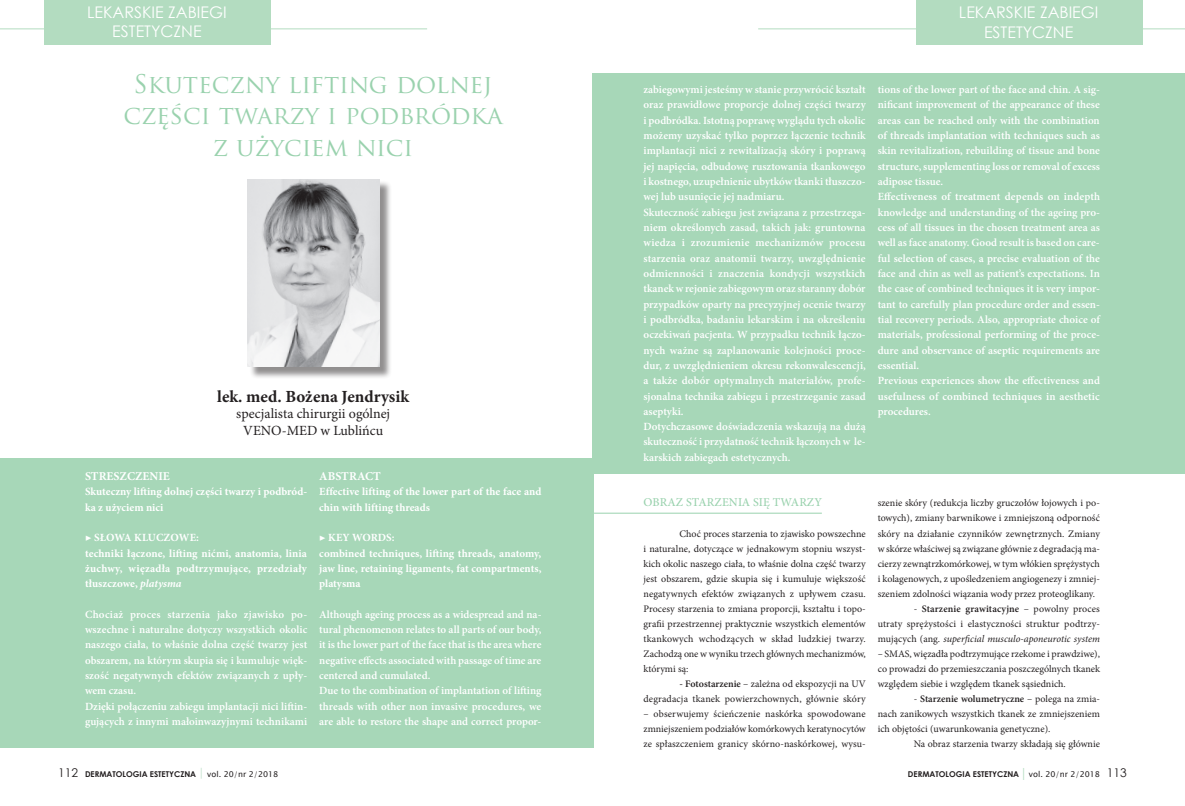
<style>
.page{position:relative;width:1185px;height:806px;background:#fff}
.page>*{position:absolute;margin:0;border:0;box-sizing:border-box;transform-origin:0 0}
.t1{font:25px/31.5px "Trajan Pro";color:#9ad2ae;text-align:center}
.t2{font:700 17px "Minion Pro";color:#231f20}
.t3{font:16px/19.2px "Century Gothic";color:#fff;text-align:center}
.t4{font:14px/16.8px "Minion Pro";color:#231f20;text-align:center}
.t5{font:500 12px "Minion Pro";letter-spacing:.01em;color:#9ad2ae}
.t6{font:700 12px "Minion Pro";color:#fff}
.t7{font:600 11px/15.3px "Minion Pro";color:#fff}
.t8{font:700 11px/15.3px "Minion Pro";color:#fff}
.t9{font:10px/15px "Minion Pro";color:#231f20;text-align:justify}
.t10{font:700 8px "Century Gothic";color:#231f20}
.s1{font-style:italic}
.s2{font-weight:400;font-size:12px}
.s3{font-family:"Lucida Sans Unicode";font-weight:400;font-size:12px;color:#b3dcc0}
.s4{font-family:"Lucida Sans Unicode";font-weight:400}
.s5{font-weight:600}
.s6{font-family:"Minion Pro";font-weight:400;font-size:12px;color:#b3dcc0}
</style>
<div class="page">
<hr style="left:0;top:28px;width:427px;height:1px;background:#b3dcc0">
<div style="left:44px;top:0;width:227px;height:45px;background:#b3dcc0"></div>
<hr style="left:758px;top:28px;width:427px;height:1px;background:#b3dcc0">
<div style="left:916px;top:0;width:226px;height:45px;background:#b3dcc0"></div>
<div style="left:0;top:458px;width:593px;height:289px;background:#a7d7b8"></div>
<div style="left:592px;top:74px;width:593px;height:399px;background:#a7d7b8"></div>
<hr style="left:594px;top:512px;width:228px;height:1px;background:#9ad2ae">
<div style="left:249px;top:180px;width:143px;height:198px;background:#231f20;opacity:.5"></div>
<img style="left:248px;top:179px;width:132px;height:187px">
<h3 class="t3" style="left:87px;top:3px;width:141px">LEKARSKIE ZABIEGI<br>ESTETYCZNE</h3>
<h1 class="t1" style="left:123px;top:67px;width:381px">SKUTECZNY LIFTING DOLNEJ<br>CZĘŚCI TWARZY I PODBRÓDKA<br>Z UŻYCIEM NICI</h1>
<h2 class="t2" style="left:217px;top:384px;width:194px">lek. med. Bożena Jendrysik</h2>
<p class="t4" style="left:236px;top:405px;width:155px">specjalista chirurgii ogólnej<br>VENO-MED w Lublińcu</p>
<p class="t6" style="left:85px;top:467px;width:86px">STRESZCZENIE</p>
<p class="t8" style="left:85px;top:483px;width:224px">Skuteczny lifting dolnej części twarzy i podbród&shy;ka z użyciem nici</p>
<p class="t8" style="left:85px;top:529px;width:224px">▶ Słowa kluczowe:<br>techniki łączone, lifting nićmi, anatomia, linia żuchwy, więzadła podtrzymujące, przedziały tłuszczowe, <span class="s1">platysma</span></p>
<p class="t7" style="left:85px;top:606px;width:224px">Chociaż proces starzenia jako zjawisko po&shy;wszechne i naturalne dotyczy wszystkich okolic naszego ciała, to właśnie dolna część twarzy jest obszarem, na którym skupia się i kumuluje więk&shy;szość negatywnych efektów związanych z upły&shy;wem czasu.<br>Dzięki połączeniu zabiegu implantacji nici liftin&shy;gujących z innymi małoinwazyjnymi technikami</p>
<p class="t6" style="left:319px;top:467px;width:63px">ABSTRACT</p>
<p class="t8" style="left:319px;top:483px;width:224px">Effective lifting of the lower part of the face and chin with lifting threads</p>
<p class="t8" style="left:319px;top:529px;width:224px">▶ KEY WORDS:<br>combined techniques, lifting threads, anatomy, jaw line, retaining ligaments, fat compartments, platysma</p>
<p class="t7" style="left:319px;top:606px;width:224px">Although ageing process as a widespread and na&shy;tural phenomenon relates to all parts of our body, it is the lower part of the face that is the area where negative effects associated with passage of time are centered and cumulated.<br>Due to the combination of implantation of lifting threads with other non invasive procedures, we are able to restore the shape and correct propor-</p>
<p class="t10" style="left:58px;top:767px;width:222px"><span class="s2">112</span> DERMATOLOGIA ESTETYCZNA <span class="s3">|</span> <span class="s4">vol. 20/nr 2/2018</span></p>
<h3 class="t3" style="left:959px;top:3px;width:141px">LEKARSKIE ZABIEGI<br>ESTETYCZNE</h3>
<p class="t7" style="left:643px;top:82px;width:224px">zabiegowymi jesteśmy w stanie przywrócić kształt oraz prawidłowe proporcje dolnej części twarzy i podbródka. Istotną poprawę wyglądu tych okolic możemy uzyskać tylko poprzez łączenie technik implantacji nici z rewitalizacją skóry i poprawą jej napięcia, odbudowę rusztowania tkankowego i kostnego, uzupełnienie ubytków tkanki tłuszczo&shy;wej lub usunięcie jej nadmiaru.<br>Skuteczność zabiegu jest związana z przestrzega&shy;niem określonych zasad, takich jak: gruntowna wiedza i zrozumienie mechanizmów procesu starzenia oraz anatomii twarzy, uwzględnienie odmienności i znaczenia kondycji wszystkich tkanek w rejonie zabiegowym oraz staranny dobór przypadków oparty na precyzyjnej ocenie twarzy i podbródka, badaniu lekarskim i na określeniu oczekiwań pacjenta. W przypadku technik łączo&shy;nych ważne są zaplanowanie kolejności proce&shy;dur, z uwzględnieniem okresu rekonwalescencji, a także dobór optymalnych materiałów, profe&shy;sjonalna technika zabiegu i przestrzeganie zasad aseptyki.<br>Dotychczasowe doświadczenia wskazują na dużą skuteczność i przydatność technik łączonych w le&shy;karskich zabiegach estetycznych.</p>
<p class="t7" style="left:878px;top:82px;width:224px">tions of the lower part of the face and chin. A sig&shy;nificant improvement of the appearance of these areas can be reached only with the combination of threads implantation with techniques such as skin revitalization, rebuilding of tissue and bone structure, supplementing loss or removal of excess adipose tissue.<br>Effectiveness of treatment depends on indepth knowledge and understanding of the ageing pro&shy;cess of all tissues in the chosen treatment area as well as face anatomy. Good result is based on care&shy;ful selection of cases, a precise evaluation of the face and chin as well as patient’s expectations. In the case of combined techniques it is very impor&shy;tant to carefully plan procedure order and essen&shy;tial recovery periods. Also, appropriate choice of materials, professional performing of the proce&shy;dure and observance of aseptic requirements are essential.<br>Previous experiences show the effectiveness and usefulness of combined techniques in aesthetic procedures.</p>
<p class="t5" style="left:644px;top:494px;width:180px">OBRAZ STARZENIA SIĘ TWARZY</p>
<p class="t9" style="left:643px;top:525px;width:224px;text-indent:36px">Choć proces starzenia to zjawisko powszechne i naturalne, dotyczące w jednakowym stopniu wszyst&shy;kich okolic naszego ciała, to właśnie dolna część twarzy jest obszarem, gdzie skupia się i kumuluje większość negatywnych efektów związanych z upływem czasu.<br>Procesy starzenia to zmiana proporcji, kształtu i topo&shy;grafii przestrzennej praktycznie wszystkich elementów tkankowych wchodzących w skład ludzkiej twarzy.<br>Zachodzą one w wyniku trzech głównych mechanizmów, którymi są:</p>
<p class="t9" style="left:643px;top:675px;width:224px;text-align:right"><span class="s5">- Fotostarzenie</span> – zależna od ekspozycji na UV degradacja tkanek powierzchownych, głównie skóry</p>
<p class="t9" style="left:643px;top:705px;width:224px">– obserwujemy ścieńczenie naskórka spowodowane zmniejszeniem podziałów komórkowych keratynocytów ze spłaszczeniem granicy skórno-naskórkowej, wysu-</p>
<p class="t9" style="left:878px;top:495px;width:224px">szenie skóry (redukcja liczby gruczołów łojowych i po&shy;towych), zmiany barwnikowe i zmniejszoną odporność skóry na działanie czynników zewnętrznych. Zmiany w skórze właściwej są związane głównie z degradacją ma&shy;cierzy zewnątrzkomórkowej, w tym włókien sprężystych i kolagenowych, z upośledzeniem angiogenezy i zmniej&shy;szeniem zdolności wiązania wody przez proteoglikany.</p>
<p class="t9" style="left:878px;top:600px;width:224px;text-indent:36px">- <span class="s5">Starzenie grawitacyjne</span> – powolny proces utraty sprężystości i elastyczności struktur podtrzy&shy;mujących (ang. <span class="s1">superficial musculo-aponeurotic system</span></p>
<p class="t9" style="left:878px;top:645px;width:224px"><span class="s1">–</span> SMAS, więzadła podtrzymujące rzekome i prawdziwe), co prowadzi do przemieszczania poszczególnych tkanek względem siebie i względem tkanek sąsiednich.</p>
<p class="t9" style="left:878px;top:690px;width:224px;text-indent:36px">- <span class="s5">Starzenie wolumetryczne</span> – polega na zmia&shy;nach zanikowych wszystkich tkanek ze zmniejszeniem ich objętości (uwarunkowania genetyczne).</p>
<p class="t9" style="left:914px;top:735px;width:188px">Na obraz starzenia twarzy składają się głównie</p>
<p class="t10" style="left:908px;top:767px;width:220px">DERMATOLOGIA ESTETYCZNA <span class="s6">|</span> <span class="s4">vol. 20/nr 2/2018</span> <span class="s2">113</span></p>
</div>
